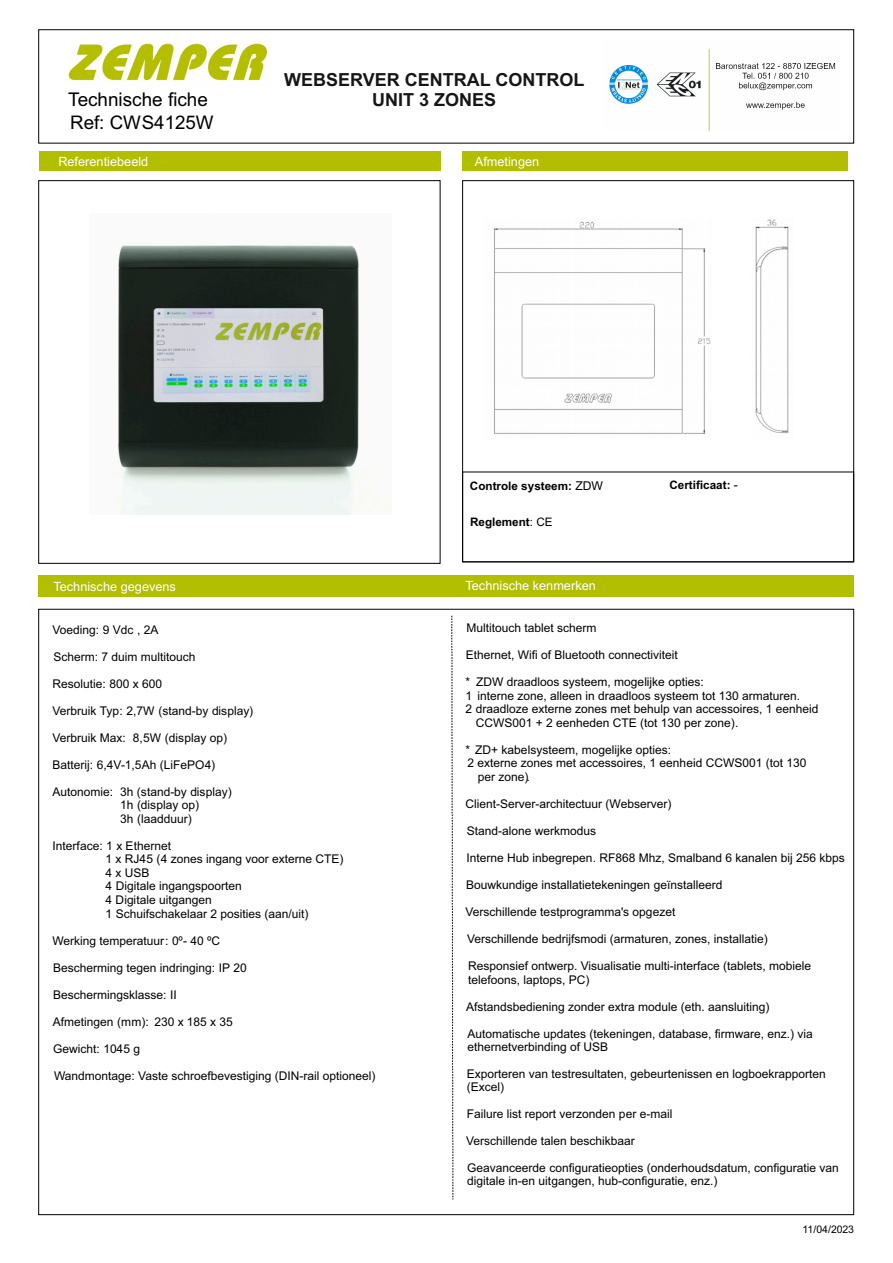
<style>
.page{position:relative;width:893px;height:1263px;background:#fff}
.page>*{position:absolute;margin:0;border:0;box-sizing:border-box;transform-origin:0 0}
.t1{font:18.9px "Arial";color:#000}
.t2{font:18.75px "Arial";color:#000}
.t3{font:700 18px/20.1px "Arial";color:#151616;text-align:center}
.t4{font:12.75px "Arial";color:#fff}
.t5{font:12px/13.5px "Arial";color:#000}
.t6{font:700 11.7px "Arial";color:#000}
.t7{font:10.5px "Arial";color:#000}
.s1{font-weight:400;font-size:12.15px}
.s2{font-weight:400}
</style>
<div class="page">
<div style="left:38px;top:29px;width:816px;height:115px;border:1px solid #000"></div>
<div style="left:38px;top:180px;width:402px;height:384px;border:1px solid #000"></div>
<div style="left:462px;top:180px;width:392px;height:382px;border:1px solid #000"></div>
<svg style="left:452px;top:616px;width:2px;height:583px"></svg>
<div style="left:39px;top:576px;width:815px;height:21px;background:#b2be00"></div>
<div style="left:462px;top:152px;width:385px;height:19px;background:#b2be00"></div>
<div style="left:39px;top:152px;width:402px;height:19px;background:#b2be00"></div>
<img style="left:116px;top:245px;width:264px;height:269px">
<img style="left:493px;top:221px;width:218px;height:213px">
<img style="left:755px;top:219px;width:34px;height:214px">
<img style="left:68px;top:43px;width:200px;height:38px">
<img style="left:609px;top:48px;width:227px;height:83px">
<h1 class="t1" style="left:68px;top:92px;width:141px">Technische fiche</h1>
<h2 class="t2" style="left:70px;top:116px;width:145px">Ref: CWS4125W</h2>
<p class="t4" style="left:58px;top:157px;width:92px">Referentiebeeld</p>
<h3 class="t3" style="left:284px;top:71px;width:302px">WEBSERVER CENTRAL CONTROL<br>UNIT 3 ZONES</h3>
<p class="t4" style="left:475px;top:157px;width:66px">Afmetingen</p>
<p class="t6" style="left:470px;top:482px;width:135px">Controle systeem: <span class="s1">ZDW</span></p>
<p class="t6" style="left:669px;top:481px;width:70px">Certificaat: <span class="s1">-</span></p>
<p class="t6" style="left:470px;top:517px;width:84px">Reglement<span class="s2">: CE</span></p>
<p class="t4" style="left:53px;top:581px;width:124px">Technische gegevens</p>
<p class="t5" style="left:52px;top:624px;width:108px">Voeding: 9 Vdc , 2A</p>
<p class="t5" style="left:53px;top:651px;width:144px">Scherm: 7 duim multitouch</p>
<p class="t5" style="left:53px;top:678px;width:111px">Resolutie: 800 x 600</p>
<p class="t5" style="left:52px;top:705px;width:202px">Verbruik Typ: 2,7W (stand-by display)</p>
<p class="t5" style="left:52px;top:732px;width:176px">Verbruik Max: 8,5W (display op)</p>
<p class="t5" style="left:52px;top:759px;width:164px">Batterij: 6,4V-1,5Ah (LiFePO4)</p>
<p class="t5" style="left:120px;top:786px;width:113px;text-indent:-68px">Autonomie: 3h (stand-by display)<br>1h (display op)<br>3h (laadduur)</p>
<p class="t5" style="left:106px;top:840px;width:240px;text-indent:-53px">Interface: 1 x Ethernet<br>1 x RJ45 (4 zones ingang voor externe CTE)<br>4 x USB<br>4 Digitale ingangspoorten<br>4 Digitale uitgangen<br>1 Schuifschakelaar 2 posities (aan/uit)</p>
<p class="t5" style="left:52px;top:935px;width:169px">Werking temperatuur: 0º- 40 ºC</p>
<p class="t5" style="left:53px;top:962px;width:195px">Bescherming tegen indringing: IP 20</p>
<p class="t5" style="left:53px;top:989px;width:125px">Beschermingsklasse: II</p>
<p class="t5" style="left:53px;top:1016px;width:181px">Afmetingen (mm): 230 x 185 x 35</p>
<p class="t5" style="left:53px;top:1043px;width:88px">Gewicht: 1045 g</p>
<p class="t5" style="left:54px;top:1070px;width:323px">Wandmontage: Vaste schroefbevestiging (DIN-rail optioneel)</p>
<p class="t4" style="left:465px;top:581px;width:132px">Technische kenmerken</p>
<p class="t5" style="left:466px;top:622px;width:132px">Multitouch tablet scherm</p>
<p class="t5" style="left:466px;top:649px;width:214px">Ethernet, Wifi of Bluetooth connectiviteit</p>
<p class="t5" style="left:466px;top:676px;width:240px">* ZDW draadloos systeem, mogelijke opties:</p>
<p class="t5" style="left:466px;top:690px;width:336px">1 interne zone, alleen in draadloos systeem tot 130 armaturen.</p>
<p class="t5" style="left:466px;top:703px;width:354px">2 draadloze externe zones met behulp van accessoires, 1 eenheid</p>
<p class="t5" style="left:476px;top:717px;width:264px">CCWS001 + 2 eenheden CTE (tot 130 per zone).</p>
<p class="t5" style="left:466px;top:744px;width:207px">* ZD+ kabelsysteem, mogelijke opties:</p>
<p class="t5" style="left:467px;top:757px;width:340px">2 externe zones met accessoires, 1 eenheid CCWS001 (tot 130</p>
<p class="t5" style="left:478px;top:771px;width:53px">per zone).</p>
<p class="t5" style="left:466px;top:798px;width:207px">Client-Server-architectuur (Webserver)</p>
<p class="t5" style="left:467px;top:825px;width:131px">Stand-alone werkmodus</p>
<p class="t5" style="left:467px;top:852px;width:380px">Interne Hub inbegrepen. RF868 Mhz, Smalband 6 kanalen bij 256 kbps</p>
<p class="t5" style="left:466px;top:879px;width:258px">Bouwkundige installatietekeningen geïnstalleerd</p>
<p class="t5" style="left:466px;top:906px;width:211px">Verschillende testprogramma's opgezet</p>
<p class="t5" style="left:467px;top:933px;width:302px">Verschillende bedrijfsmodi (armaturen, zones, installatie)</p>
<p class="t5" style="left:468px;top:960px;width:345px">Responsief ontwerp. Visualisatie multi-interface (tablets, mobiele telefoons, laptops, PC)</p>
<p class="t5" style="left:466px;top:1001px;width:305px">Afstandsbediening zonder extra module (eth. aansluiting)</p>
<p class="t5" style="left:467px;top:1028px;width:347px">Automatische updates (tekeningen, database, firmware, enz.) via ethernetverbinding of USB</p>
<p class="t5" style="left:467px;top:1068px;width:360px">Exporteren van testresultaten, gebeurtenissen en logboekrapporten</p>
<p class="t5" style="left:467px;top:1108px;width:207px">Failure list report verzonden per e-mail</p>
<p class="t5" style="left:466px;top:1135px;width:170px">Verschillende talen beschikbaar</p>
<p class="t5" style="left:467px;top:1162px;width:373px">Geavanceerde configuratieopties (onderhoudsdatum, configuratie van digitale in-en uitgangen, hub-configuratie, enz.)</p>
<p class="t5" style="left:467px;top:1081px;width:39px">(Excel)</p>
<p class="t7" style="left:803px;top:1225px;width:53px">11/04/2023</p>
</div>
